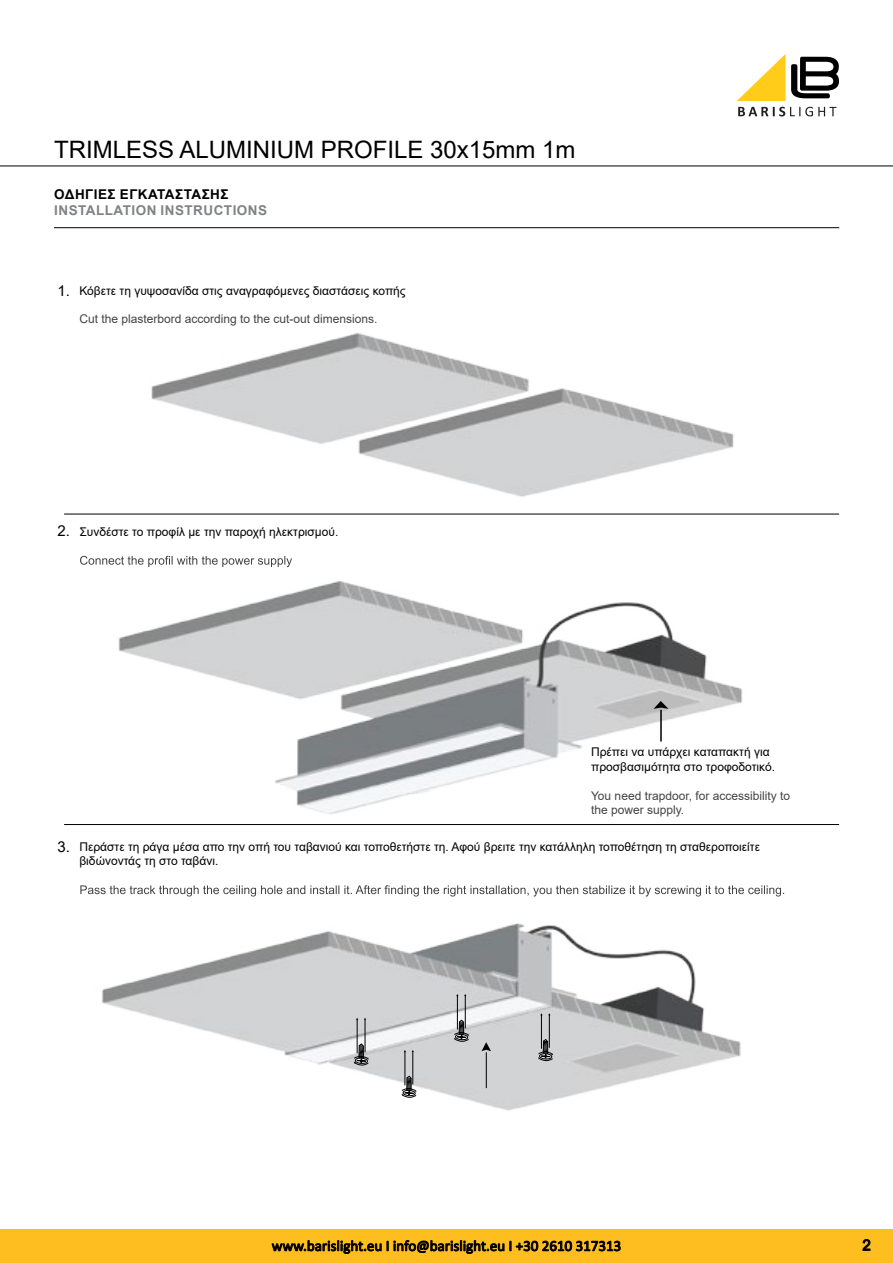
<style>
.page{position:relative;width:893px;height:1263px;background:#fff}
.page>*{position:absolute;margin:0;border:0;box-sizing:border-box;transform-origin:0 0}
.t1{font:24px "Arial";color:#000}
.t2{font:15px "Calibri";color:#000}
.t3{font:15px "Arial";color:#000}
.t4{font:700 13.5px "Arial";letter-spacing:.035em;color:#808285}
.t5{font:700 13.5px "Arial";letter-spacing:.035em;color:#000}
.t6{font:12px/14.4px "Arial";color:#000}
.t7{font:12px/14.4px "Arial";color:#434345}
</style>
<div class="page">
<svg style="left:738px;top:107px;width:98px;height:9px"></svg>
<svg style="left:791px;top:57px;width:48px;height:41px"></svg>
<svg style="left:737px;top:54px;width:48px;height:47px"></svg>
<div style="left:0;top:1229px;width:893px;height:34px;background:#febe1f"></div>
<svg style="left:272px;top:1240px;width:109px;height:13px"></svg>
<svg style="left:394px;top:1240px;width:110px;height:13px"></svg>
<svg style="left:510px;top:1241px;width:110px;height:10px"></svg>
<hr style="left:0;top:166px;width:893px;height:1px;background:#000">
<svg style="left:863px;top:1239px;width:7px;height:11px"></svg>
<img style="left:102px;top:896px;width:639px;height:215px">
<img style="left:118px;top:581px;width:625px;height:233px">
<hr style="left:64px;top:514px;width:775px;height:1px;background:#000">
<hr style="left:64px;top:824px;width:775px;height:1px;background:#000">
<img style="left:151px;top:333px;width:583px;height:164px">
<svg style="left:80px;top:556px;width:212px;height:11px"></svg>
<svg style="left:80px;top:885px;width:704px;height:11px"></svg>
<hr style="left:660px;top:710px;width:2px;height:31px;background:#000">
<svg style="left:654px;top:701px;width:14px;height:8px"></svg>
<svg style="left:538px;top:1039px;width:15px;height:24px"></svg>
<hr style="left:549px;top:1015px;width:1px;height:33px;background:#000">
<hr style="left:541px;top:1015px;width:1px;height:34px;background:#000">
<svg style="left:540px;top:1013px;width:10px;height:2px"></svg>
<svg style="left:402px;top:1076px;width:14px;height:24px"></svg>
<hr style="left:413px;top:1051px;width:1px;height:33px;background:#000">
<hr style="left:405px;top:1051px;width:1px;height:34px;background:#000">
<svg style="left:354px;top:1044px;width:15px;height:24px"></svg>
<hr style="left:365px;top:1019px;width:1px;height:33px;background:#000">
<hr style="left:357px;top:1019px;width:1px;height:34px;background:#000">
<svg style="left:454px;top:1020px;width:15px;height:24px"></svg>
<hr style="left:465px;top:995px;width:1px;height:33px;background:#000">
<hr style="left:457px;top:995px;width:1px;height:34px;background:#000">
<svg style="left:456px;top:994px;width:10px;height:2px"></svg>
<hr style="left:486px;top:1052px;width:1px;height:36px;background:#000">
<svg style="left:482px;top:1042px;width:9px;height:9px"></svg>
<hr style="left:54px;top:227px;width:785px;height:1px;background:#000">
<h1 class="t1" style="left:54px;top:133px;width:523px">TRIMLESS ALUMINIUM PROFILE 30x15mm 1m</h1>
<p class="t5" style="left:54px;top:185px;width:176px">ΟΔΗΓΊΕΣ ΕΓΚΑΤΆΣΤΑΣΗΣ</p>
<p class="t4" style="left:54px;top:201px;width:214px">INSTALLATION INSTRUCTIONS</p>
<p class="t3" style="left:57px;top:280px;width:14px">1.</p>
<p class="t6" style="left:79px;top:283px;width:328px">Κόβετε τη γυψοσανίδα στις αναγραφόμενες διαστάσεις κοπής</p>
<p class="t7" style="left:79px;top:312px;width:300px">Cut the plasterbord according to the cut-out dimensions.</p>
<p class="t3" style="left:57px;top:520px;width:14px">2.</p>
<p class="t6" style="left:79px;top:524px;width:261px">Συνδέστε το προφίλ με την παροχή ηλεκτρισμού.</p>
<p class="t3" style="left:57px;top:836px;width:14px">3.</p>
<p class="t6" style="left:591px;top:745px;width:185px">Πρέπει να υπάρχει καταπακτή για προσβασιμότητα στο τροφοδοτικό.</p>
<p class="t7" style="left:591px;top:788px;width:201px">You need trapdoor, for accessibility to the power supply.</p>
<p class="t6" style="left:79px;top:839px;width:682px">Περάστε τη ράγα μέσα απο την οπή του ταβανιού και τοποθετήστε τη. Αφού βρειτε την κατάλληλη τοποθέτηση τη σταθεροποιείτε βιδώνοντάς τη στο ταβάνι.</p>
<p class="t2" style="left:272px;top:1235px;width:351px">www.barislight.eu I info@barislight.eu Ι +30 2610 317313</p>
<p class="t3" style="left:862px;top:1235px;width:10px">2</p>
</div>
